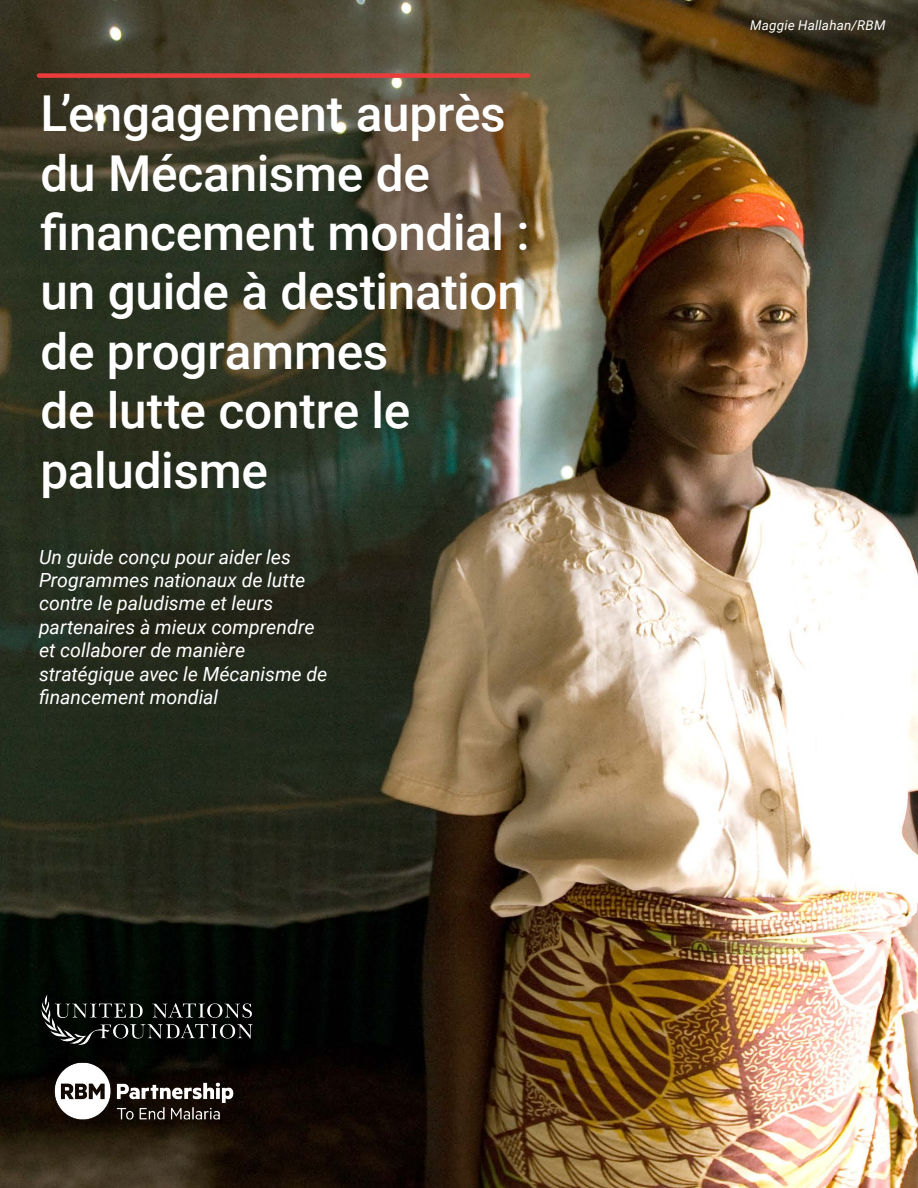
<style>
.page{position:relative;width:918px;height:1188px;background:#fff}
.page>*{position:absolute;margin:0;border:0;box-sizing:border-box;transform-origin:0 0}
.t1{font:500 49.5px/59.4px "Roboto";letter-spacing:-.005em;color:#fff}
.t2{font:italic 19.5px/23.4px "Roboto";color:#fff}
.t3{font:italic 13.5px "Roboto";letter-spacing:.015em;color:#fff}
</style>
<div class="page">
<img style="left:0;top:0;width:918px;height:1188px">
<div style="left:39px;top:73px;width:489px;height:5px;background:#eb3b3a"></div>
<img style="left:39px;top:995px;width:216px;height:53px">
<img style="left:39px;top:1058px;width:209px;height:66px">
<h1 class="t1" style="left:40px;top:82px;width:491px">L’engagement auprès du Mécanisme de financement mondial : un guide à destination de programmes<br>de lutte contre le paludisme</h1>
<p class="t2" style="left:39px;top:544px;width:290px">Un guide conçu pour aider les<br>Programmes nationaux de lutte contre le paludisme et leurs partenaires à mieux comprendre et collaborer de manière stratégique avec le Mécanisme de financement mondial</p>
<p class="t3" style="left:750px;top:16px;width:137px">Maggie Hallahan/RBM</p>
</div>
